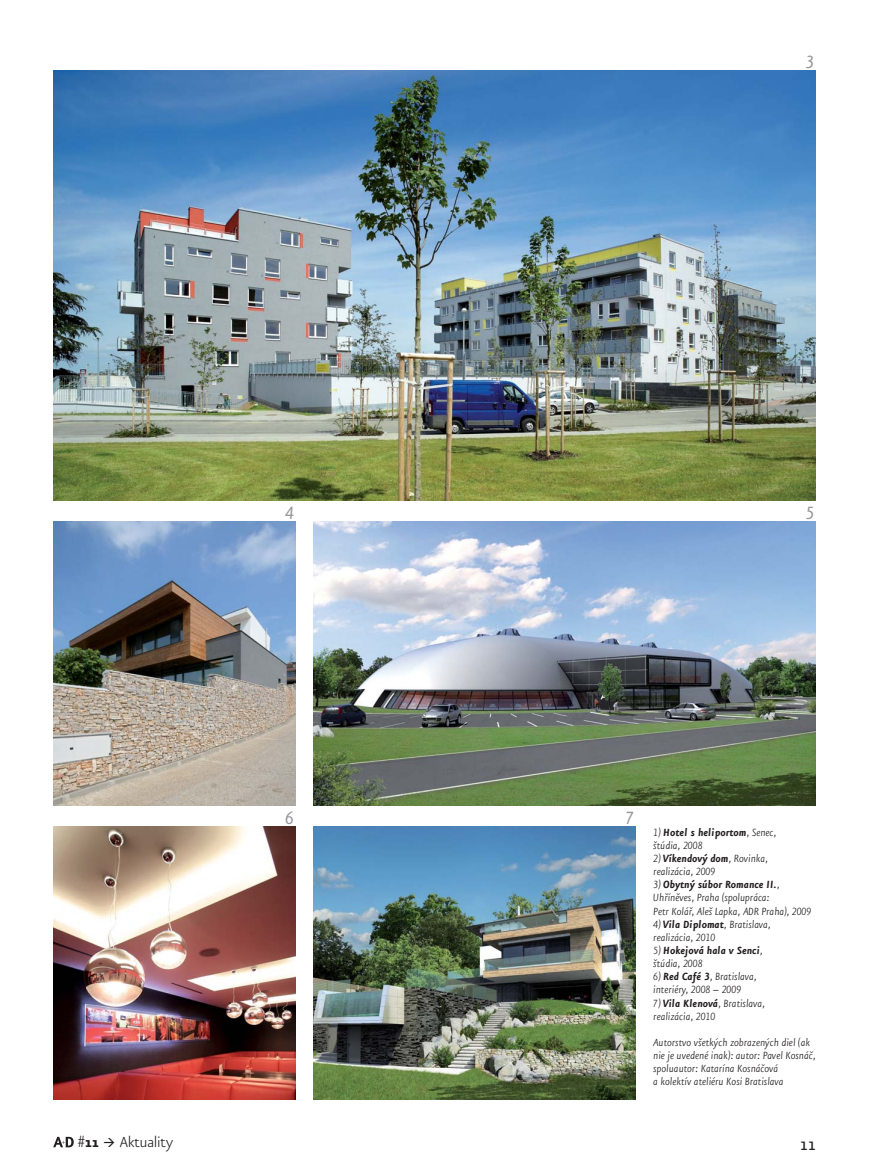
<style>
.page{position:relative;width:869px;height:1170px;background:#fff}
.page>*{position:absolute;margin:0;border:0;box-sizing:border-box;transform-origin:0 0}
.t1{font:italic 21.25px "Eureka Sans CE";color:#939598}
.t2{font:21.25px "Eureka Sans CE";color:#231f20}
.t3{font:300 17.5px "Eureka Sans CE";color:#231f20}
.t4{font:italic 300 12.5px/13.1px "Eureka Sans CE";color:#231f20}
.t5{font:italic 700 12.5px/13.1px "Eureka Sans CE";color:#231f20}
.s1{font-weight:700}
.s2{font-weight:300}
</style>
<div class="page">
<svg style="left:53px;top:1136px;width:21px;height:11px"></svg>
<img style="left:53px;top:826px;width:242px;height:272px">
<img style="left:53px;top:521px;width:242px;height:284px">
<img style="left:313px;top:826px;width:322px;height:272px">
<img style="left:313px;top:521px;width:502px;height:284px">
<img style="left:53px;top:71px;width:762px;height:429px">
<h1 class="t1" style="left:285px;top:499px;width:10px">4</h1>
<h1 class="t1" style="left:285px;top:804px;width:10px">6</h1>
<h1 class="t1" style="left:805px;top:48px;width:10px">3</h1>
<h1 class="t1" style="left:805px;top:499px;width:10px">5</h1>
<h1 class="t1" style="left:625px;top:804px;width:10px">7</h1>
<p class="t4" style="left:653px;top:824px;width:124px">1) <span class="s1">Hotel s heliportom</span>, Senec, štúdia, 2008</p>
<p class="t4" style="left:653px;top:851px;width:116px">2) <span class="s1">Víkendový dom</span>, Rovinka, realizácia, 2009</p>
<p class="t4" style="left:653px;top:877px;width:159px">3) <span class="s1">Obytný súbor Romance II.</span>,<br>Uhříněves, Praha (spolupráca:<br>Petr Kolář, Aleš Lapka, ADR Praha), 2009</p>
<p class="t4" style="left:653px;top:916px;width:119px">4) <span class="s1">Vila Diplomat</span>, Bratislava, realizácia, 2010</p>
<p class="t5" style="left:653px;top:943px;width:111px"><span class="s2">5)</span> Hokejová hala v Senci<span class="s2">, štúdia, 2008</span></p>
<p class="t4" style="left:653px;top:969px;width:105px">6) <span class="s1">Red Café 3</span>, Bratislava, interiéry, 2008 – 2009</p>
<p class="t4" style="left:653px;top:995px;width:113px">7) <span class="s1">Vila Klenová</span>, Bratislava, realizácia, 2010</p>
<p class="t4" style="left:653px;top:1034px;width:164px">Autorstvo všetkých zobrazených diel (ak nie je uvedené inak): autor: Pavel Kosnáč, spoluautor: Katarína Kosnáčová<br>a kolektív ateliéru Kosi Bratislava</p>
<h2 class="t3" style="left:78px;top:1130px;width:96px">#<span class="s1">11</span> Aktuality</h2>
<h1 class="t2" style="left:799px;top:1130px;width:17px">11</h1>
</div>
